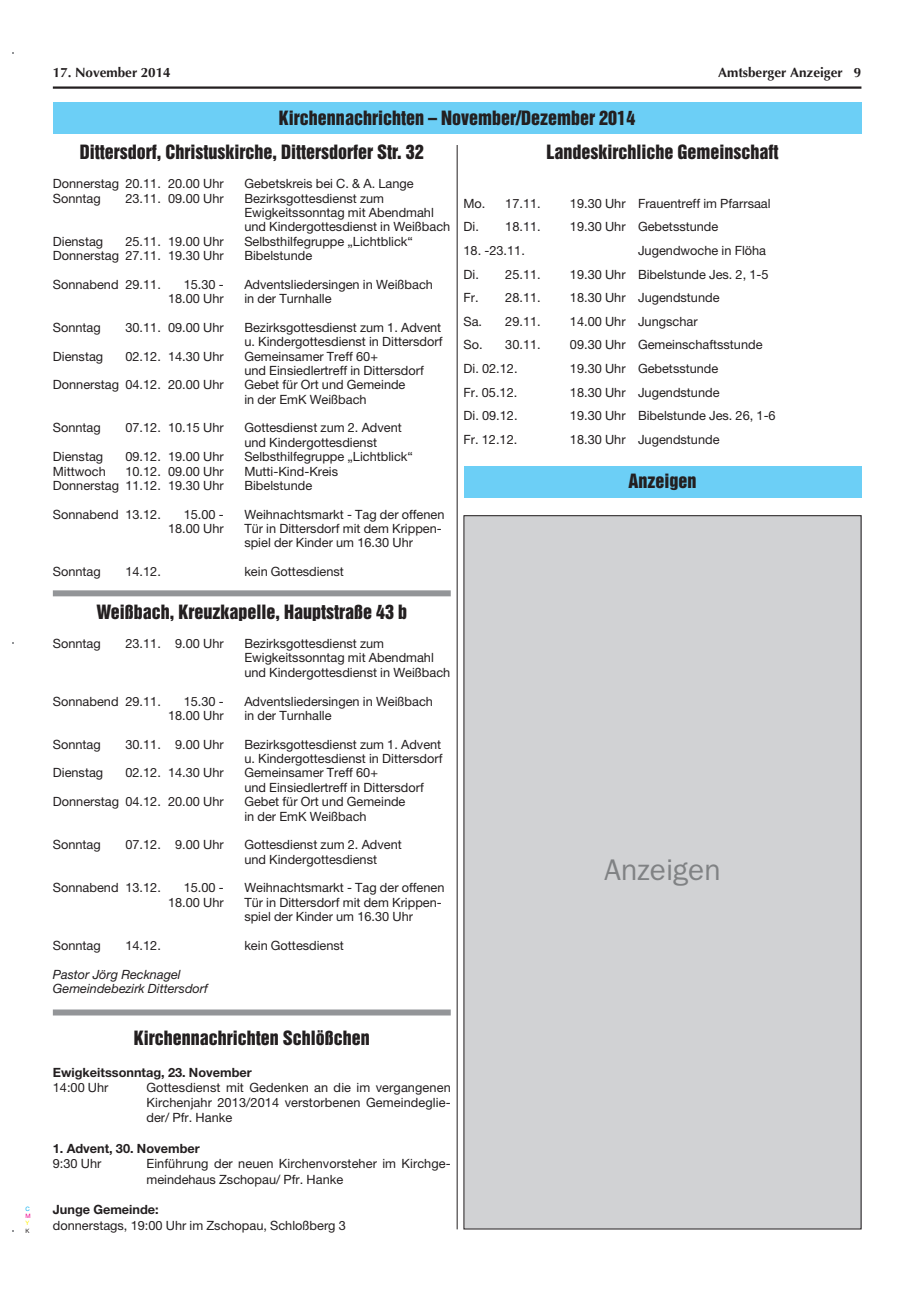
<style>
.page{position:relative;width:915px;height:1297px;background:#fff}
.page>*{position:absolute;margin:0;border:0;box-sizing:border-box;transform-origin:0 0}
.t1{font:30px "Franklin Gothic";color:#808284}
.t2{font:18px "Helvetica Inserat";color:#231f20}
.t3{font:700 13.5px "Optima";color:#231f20}
.t4{font:12.75px/14.4px "Helvetica Neue";color:#231f20}
.t5{font:700 12.75px "Helvetica Neue";color:#231f20}
.t6{font:italic 12.75px/14.4px "Helvetica Neue";color:#231f20}
.t7{font:6px "Helvetica Neue";color:#00adef}
.t8{font:6px "Helvetica Neue";color:#ec008c}
.t9{font:6px "Helvetica Neue";color:#fff200}
.t10{font:6px "Helvetica Neue";color:#231f20}
</style>
<div class="page">
<hr style="left:53px;top:86px;width:808px;height:3px;background:#231f20">
<div style="left:53px;top:102px;width:808px;height:32px;background:#6ccff6"></div>
<div style="left:463px;top:466px;width:398px;height:32px;background:#6ccff6"></div>
<hr style="left:456px;top:145px;width:1px;height:1084px;background:#231f20">
<div style="left:53px;top:590px;width:397px;height:6px;background:#939598"></div>
<div style="left:53px;top:1009px;width:397px;height:6px;background:#939598"></div>
<div style="left:464px;top:516px;width:396px;height:713px;background:#d1d2d4"></div>
<p class="t7" style="left:25px;top:1207px;width:6px">C</p>
<p class="t8" style="left:25px;top:1214px;width:7px">M</p>
<p class="t9" style="left:25px;top:1221px;width:5px">Y</p>
<p class="t10" style="left:25px;top:1228px;width:6px">K</p>
<p class="t3" style="left:53px;top:67px;width:119px">17. November 2014</p>
<p class="t3" style="left:717px;top:67px;width:145px">Amtsberger Anzeiger 9</p>
<h2 class="t2" style="left:279px;top:110px;width:358px">Kirchennachrichten – November/Dezember 2014</h2>
<h2 class="t2" style="left:80px;top:145px;width:345px">Dittersdorf, Christuskirche, Dittersdorfer Str. 32</h2>
<p class="t4" style="left:53px;top:178px;width:172px">Donnerstag 20.11. 20.00 Uhr</p>
<p class="t4" style="left:244px;top:178px;width:171px">Gebetskreis bei C. &amp; A. Lange</p>
<p class="t4" style="left:53px;top:192px;width:49px">Sonntag</p>
<p class="t4" style="left:125px;top:192px;width:100px">23.11. 09.00 Uhr</p>
<p class="t4" style="left:244px;top:192px;width:207px">Bezirksgottesdienst zum<br>Ewigkeitssonntag mit Abendmahl und Kindergottesdienst in Weißbach</p>
<p class="t4" style="left:53px;top:235px;width:52px">Dienstag</p>
<p class="t4" style="left:125px;top:235px;width:100px">25.11. 19.00 Uhr</p>
<p class="t4" style="left:244px;top:235px;width:170px">Selbsthilfegruppe „Lichtblick“</p>
<p class="t4" style="left:53px;top:249px;width:172px">Donnerstag 27.11. 19.30 Uhr</p>
<p class="t4" style="left:244px;top:249px;width:69px">Bibelstunde</p>
<p class="t4" style="left:53px;top:278px;width:109px">Sonnabend 29.11.</p>
<p class="t4" style="left:184px;top:278px;width:42px">15.30 -</p>
<p class="t4" style="left:244px;top:278px;width:190px">Adventsliedersingen in Weißbach</p>
<p class="t4" style="left:168px;top:293px;width:57px">18.00 Uhr</p>
<p class="t4" style="left:244px;top:293px;width:89px">in der Turnhalle</p>
<p class="t4" style="left:53px;top:321px;width:49px">Sonntag</p>
<p class="t4" style="left:125px;top:321px;width:100px">30.11. 09.00 Uhr</p>
<p class="t4" style="left:244px;top:321px;width:199px">Bezirksgottesdienst zum 1. Advent u. Kindergottesdienst in Dittersdorf</p>
<p class="t4" style="left:53px;top:350px;width:52px">Dienstag</p>
<p class="t4" style="left:125px;top:350px;width:100px">02.12. 14.30 Uhr</p>
<p class="t4" style="left:244px;top:350px;width:181px">Gemeinsamer Treff 60+<br>und Einsiedlertreff in Dittersdorf</p>
<p class="t4" style="left:53px;top:379px;width:172px">Donnerstag 04.12. 20.00 Uhr</p>
<p class="t4" style="left:244px;top:379px;width:163px">Gebet für Ort und Gemeinde in der EmK Weißbach</p>
<p class="t4" style="left:53px;top:422px;width:49px">Sonntag</p>
<p class="t4" style="left:125px;top:422px;width:100px">07.12. 10.15 Uhr</p>
<p class="t4" style="left:244px;top:422px;width:159px">Gottesdienst zum 2. Advent und Kindergottesdienst</p>
<p class="t4" style="left:53px;top:451px;width:52px">Dienstag</p>
<p class="t4" style="left:125px;top:451px;width:100px">09.12. 19.00 Uhr</p>
<p class="t4" style="left:244px;top:451px;width:170px">Selbsthilfegruppe „Lichtblick“</p>
<p class="t4" style="left:53px;top:465px;width:54px">Mittwoch</p>
<p class="t4" style="left:125px;top:465px;width:100px">10.12. 09.00 Uhr</p>
<p class="t4" style="left:244px;top:465px;width:95px">Mutti-Kind-Kreis</p>
<p class="t4" style="left:53px;top:479px;width:172px">Donnerstag 11.12. 19.30 Uhr</p>
<p class="t4" style="left:244px;top:479px;width:69px">Bibelstunde</p>
<p class="t4" style="left:53px;top:508px;width:109px">Sonnabend 13.12.</p>
<p class="t4" style="left:184px;top:508px;width:42px">15.00 -</p>
<p class="t4" style="left:244px;top:508px;width:201px">Weihnachtsmarkt - Tag der offenen</p>
<p class="t4" style="left:168px;top:523px;width:57px">18.00 Uhr</p>
<p class="t4" style="left:244px;top:523px;width:199px">Tür in Dittersdorf mit dem Krippen&shy;spiel der Kinder um 16.30 Uhr</p>
<p class="t4" style="left:53px;top:566px;width:49px">Sonntag</p>
<p class="t4" style="left:125px;top:566px;width:37px">14.12.</p>
<p class="t4" style="left:244px;top:566px;width:101px">kein Gottesdienst</p>
<h2 class="t2" style="left:96px;top:605px;width:312px">Weißbach, Kreuzkapelle, Hauptstraße 43 b</h2>
<p class="t4" style="left:53px;top:637px;width:49px">Sonntag</p>
<p class="t4" style="left:125px;top:637px;width:100px">23.11. 9.00 Uhr</p>
<p class="t4" style="left:244px;top:637px;width:207px">Bezirksgottesdienst zum<br>Ewigkeitssonntag mit Abendmahl und Kindergottesdienst in Weißbach</p>
<p class="t4" style="left:53px;top:695px;width:109px">Sonnabend 29.11.</p>
<p class="t4" style="left:184px;top:695px;width:42px">15.30 -</p>
<p class="t4" style="left:244px;top:695px;width:190px">Adventsliedersingen in Weißbach</p>
<p class="t4" style="left:168px;top:709px;width:57px">18.00 Uhr</p>
<p class="t4" style="left:244px;top:709px;width:89px">in der Turnhalle</p>
<p class="t4" style="left:53px;top:738px;width:49px">Sonntag</p>
<p class="t4" style="left:125px;top:738px;width:100px">30.11. 9.00 Uhr</p>
<p class="t4" style="left:244px;top:738px;width:199px">Bezirksgottesdienst zum 1. Advent u. Kindergottesdienst in Dittersdorf</p>
<p class="t4" style="left:53px;top:767px;width:52px">Dienstag</p>
<p class="t4" style="left:125px;top:767px;width:100px">02.12. 14.30 Uhr</p>
<p class="t4" style="left:244px;top:767px;width:181px">Gemeinsamer Treff 60+<br>und Einsiedlertreff in Dittersdorf</p>
<p class="t4" style="left:53px;top:796px;width:172px">Donnerstag 04.12. 20.00 Uhr</p>
<p class="t4" style="left:244px;top:796px;width:163px">Gebet für Ort und Gemeinde in der EmK Weißbach</p>
<p class="t4" style="left:53px;top:839px;width:49px">Sonntag</p>
<p class="t4" style="left:125px;top:839px;width:100px">07.12. 9.00 Uhr</p>
<p class="t4" style="left:244px;top:839px;width:159px">Gottesdienst zum 2. Advent und Kindergottesdienst</p>
<p class="t4" style="left:53px;top:882px;width:109px">Sonnabend 13.12.</p>
<p class="t4" style="left:184px;top:882px;width:42px">15.00 -</p>
<p class="t4" style="left:244px;top:882px;width:201px">Weihnachtsmarkt - Tag der offenen</p>
<p class="t4" style="left:168px;top:896px;width:57px">18.00 Uhr</p>
<p class="t4" style="left:244px;top:896px;width:199px">Tür in Dittersdorf mit dem Krippen&shy;spiel der Kinder um 16.30 Uhr</p>
<p class="t4" style="left:53px;top:939px;width:49px">Sonntag</p>
<p class="t4" style="left:125px;top:939px;width:37px">14.12.</p>
<p class="t4" style="left:244px;top:939px;width:101px">kein Gottesdienst</p>
<p class="t6" style="left:53px;top:968px;width:156px">Pastor Jörg Recknagel<br>Gemeindebezirk Dittersdorf</p>
<h2 class="t2" style="left:546px;top:145px;width:234px">Landeskirchliche Gemeinschaft</h2>
<p class="t4" style="left:463px;top:197px;width:79px">Mo. 17.11.</p>
<p class="t4" style="left:569px;top:197px;width:202px">19.30 Uhr Frauentreff im Pfarrsaal</p>
<p class="t4" style="left:463px;top:221px;width:79px">Di. 18.11.</p>
<p class="t4" style="left:569px;top:221px;width:150px">19.30 Uhr Gebetsstunde</p>
<p class="t4" style="left:463px;top:244px;width:63px">18. -23.11.</p>
<p class="t4" style="left:637px;top:244px;width:129px">Jugendwoche in Flöha</p>
<p class="t4" style="left:463px;top:268px;width:79px">Di. 25.11.</p>
<p class="t4" style="left:569px;top:268px;width:200px">19.30 Uhr Bibelstunde Jes. 2, 1-5</p>
<p class="t4" style="left:463px;top:292px;width:79px">Fr. 28.11.</p>
<p class="t4" style="left:569px;top:292px;width:151px">18.30 Uhr Jugendstunde</p>
<p class="t4" style="left:463px;top:315px;width:79px">Sa. 29.11.</p>
<p class="t4" style="left:569px;top:315px;width:129px">14.00 Uhr Jungschar</p>
<p class="t4" style="left:463px;top:339px;width:79px">So. 30.11.</p>
<p class="t4" style="left:569px;top:339px;width:194px">09.30 Uhr Gemeinschaftsstunde</p>
<p class="t4" style="left:463px;top:362px;width:55px">Di. 02.12.</p>
<p class="t4" style="left:569px;top:362px;width:150px">19.30 Uhr Gebetsstunde</p>
<p class="t4" style="left:463px;top:386px;width:55px">Fr. 05.12.</p>
<p class="t4" style="left:569px;top:386px;width:151px">18.30 Uhr Jugendstunde</p>
<p class="t4" style="left:463px;top:410px;width:55px">Di. 09.12.</p>
<p class="t4" style="left:569px;top:410px;width:207px">19.30 Uhr Bibelstunde Jes. 26, 1-6</p>
<p class="t4" style="left:463px;top:433px;width:55px">Fr. 12.12.</p>
<p class="t4" style="left:569px;top:433px;width:151px">18.30 Uhr Jugendstunde</p>
<h2 class="t2" style="left:628px;top:474px;width:69px">Anzeigen</h2>
<h1 class="t1" style="left:604px;top:859px;width:118px">Anzeigen</h1>
<h2 class="t2" style="left:134px;top:1030px;width:238px">Kirchennachrichten Schlößchen</h2>
<p class="t5" style="left:53px;top:1067px;width:200px">Ewigkeitssonntag, 23. November</p>
<p class="t4" style="left:53px;top:1081px;width:57px">14:00 Uhr</p>
<p class="t4" style="left:146px;top:1081px;width:306px;line-height:15.3px;text-align:justify">Gottesdienst mit Gedenken an die im vergangenen Kirchenjahr 2013/2014 verstorbenen Gemeindeglie&shy;der/ Pfr. Hanke</p>
<p class="t5" style="left:53px;top:1144px;width:148px">1. Advent, 30. November</p>
<p class="t4" style="left:53px;top:1158px;width:50px">9:30 Uhr</p>
<p class="t4" style="left:146px;top:1157px;width:306px;line-height:15.3px">Einführung der neuen Kirchenvorsteher im Kirchge&shy;meindehaus Zschopau/ Pfr. Hanke</p>
<p class="t5" style="left:53px;top:1205px;width:107px">Junge Gemeinde:</p>
<p class="t4" style="left:53px;top:1219px;width:294px">donnerstags, 19:00 Uhr im Zschopau, Schloßberg 3</p>
</div>
